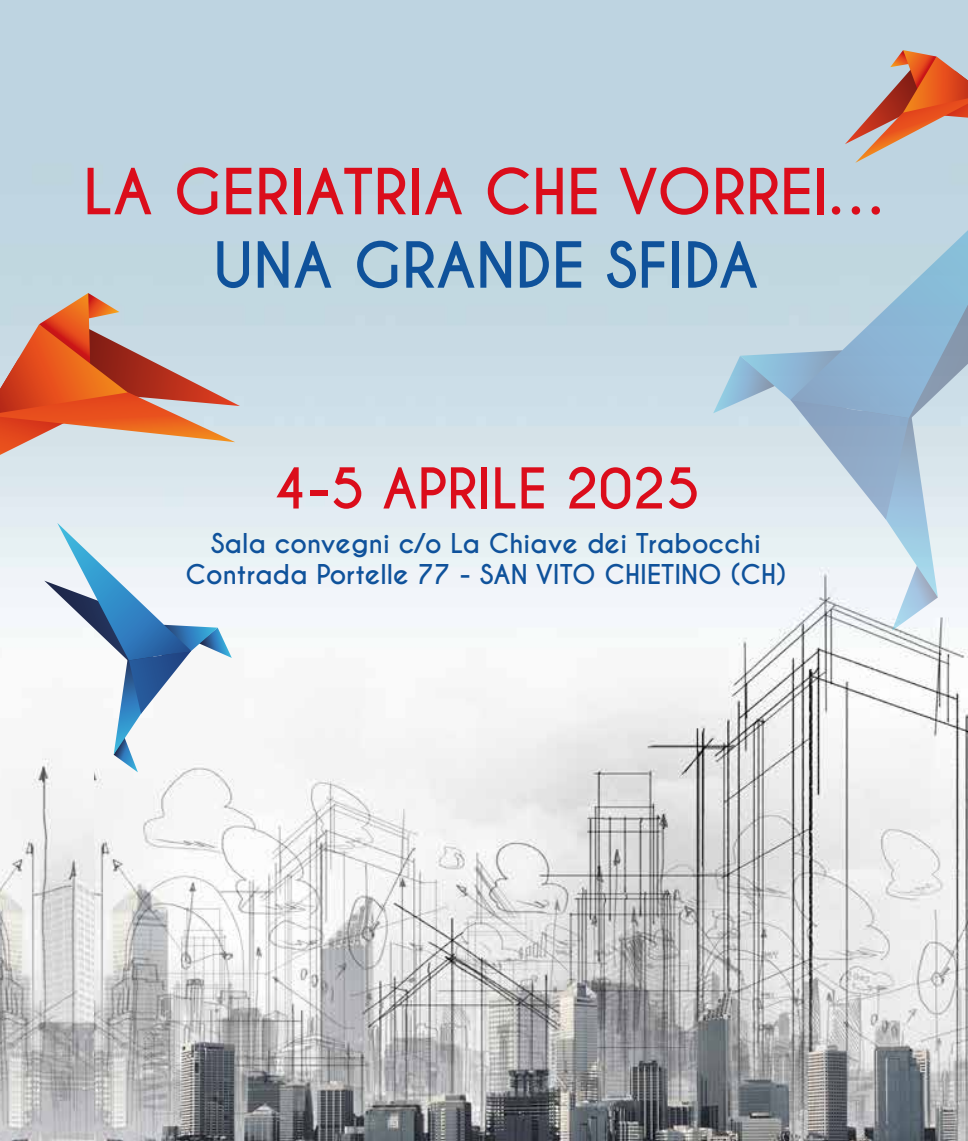
<style>
.page{position:relative;width:968px;height:1141px;background:#fff}
.page>*{position:absolute;margin:0;border:0;box-sizing:border-box;transform-origin:0 0}
.t1{font:700 59.5px "Caviar Dreams";color:#db0d1b}
.t2{font:700 59.5px "Caviar Dreams";color:#0f529b}
.t3{font:700 52.68px "Caviar Dreams";color:#db0d1b}
.t4{font:700 25.55px/30.8px "Caviar Dreams";color:#0f529b;text-align:center}
</style>
<div class="page">
<img style="left:0;top:0;width:95px;height:1141px">
<img style="left:95px;top:0;width:872px;height:1141px">
<svg style="left:44px;top:523px;width:188px;height:249px"></svg>
<div style="left:790px;top:156px;width:177px;height:110px;background:#c0d6e1"></div>
<svg style="left:713px;top:266px;width:254px;height:365px;background:#c2d5e3"></svg>
<svg style="left:0;top:293px;width:240px;height:162px;background:#cf9887"></svg>
<svg style="left:844px;top:50px;width:123px;height:113px;background:#c79c90"></svg>
<h1 class="t1" style="left:83px;top:156px;width:806px">LA GERIATRIA CHE VORREI…</h1>
<h1 class="t2" style="left:213px;top:229px;width:547px">UNA GRANDE SFIDA</h1>
<h2 class="t3" style="left:272px;top:457px;width:429px">4-5 APRILE 2025</h2>
<p class="t4" style="left:186px;top:529px;width:602px">Sala convegni c/o La Chiave dei Trabocchi<br>Contrada Portelle 77 - SAN VITO CHIETINO (CH)</p>
</div>
